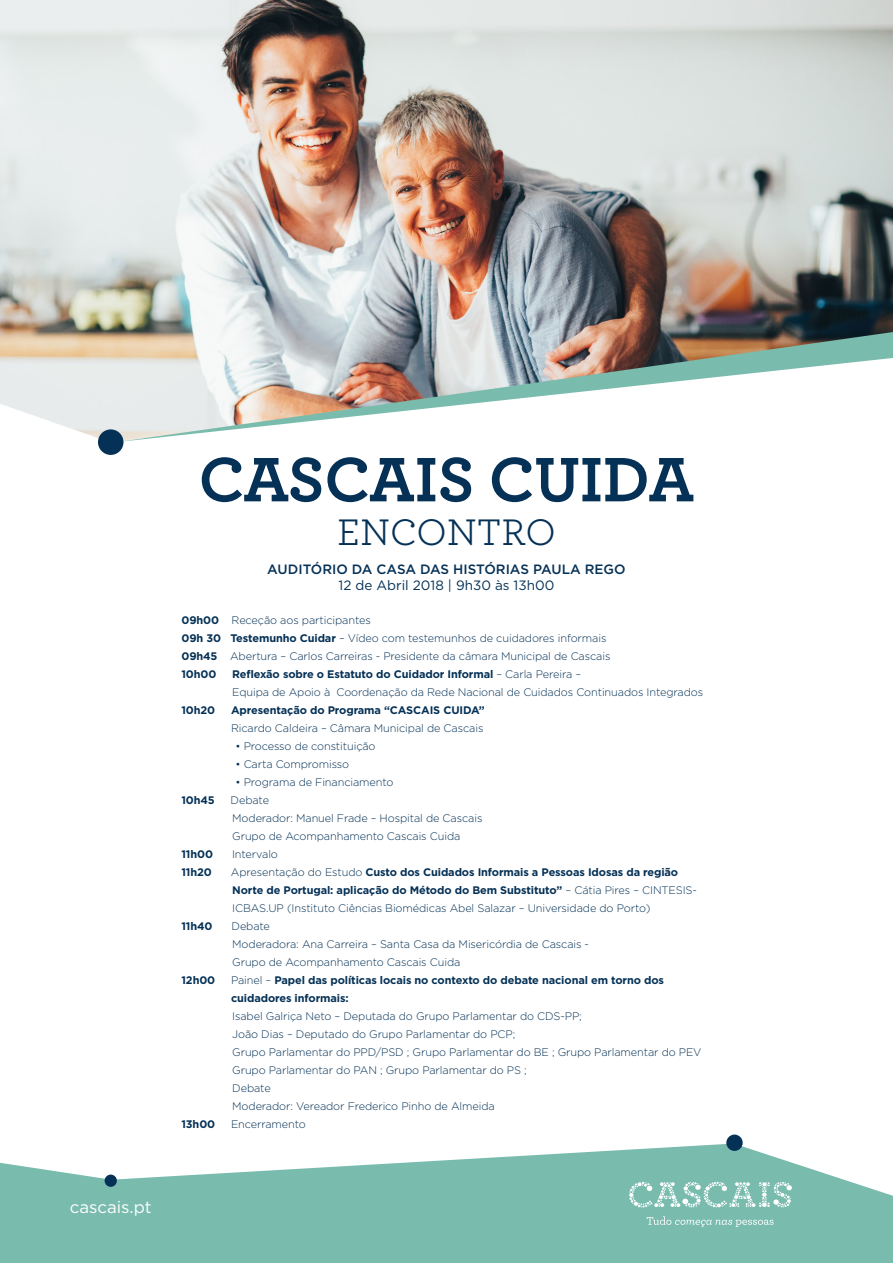
<style>
.page{position:relative;width:893px;height:1263px;background:#fff}
.page>*{position:absolute;margin:0;border:0;box-sizing:border-box;transform-origin:0 0}
.t1{font:700 65.85px "Archer";letter-spacing:-.005em;color:#053156}
.t2{font:38.85px "Archer";color:#053156}
.t3{font:16.8px "Gotham";color:#fff}
.t4{font:500 13.5px "Gotham";color:#053156}
.t5{font:13.5px "Gotham";color:#053156}
.t6{font:300 10.95px/18px "Gotham";letter-spacing:-.01em;color:#053156}
.t7{font:700 10.95px/18px "Gotham";letter-spacing:-.01em;color:#053156}
.s1{font-weight:700}
.s2{font-weight:300}
</style>
<div class="page">
<img style="left:0;top:0;width:893px;height:438px">
<img style="left:116px;top:332px;width:777px;height:110px">
<svg style="left:0;top:1144px;width:893px;height:119px;fill:#79bcae"></svg>
<div style="left:726px;top:1134px;width:17px;height:17px;background:#053156;border-radius:50%"></div>
<svg style="left:647px;top:1216px;width:127px;height:11px"></svg>
<svg style="left:629px;top:1182px;width:163px;height:25px"></svg>
<div style="left:105px;top:1174px;width:12px;height:13px;background:#053156;border-radius:50%"></div>
<div style="left:98px;top:429px;width:25px;height:26px;background:#053156;border-radius:50%"></div>
<p class="t3" style="left:70px;top:1196px;width:83px">cascais.pt</p>
<p class="t1" style="left:199px;top:427px;width:497px">CASCAIS CUIDA</p>
<p class="t2" style="left:337px;top:505px;width:220px">ENCONTRO</p>
<p class="t4" style="left:267px;top:560px;width:360px">AUDITÓRIO DA CASA DAS HISTÓRIAS PAULA REGO</p>
<p class="t5" style="left:339px;top:576px;width:217px">12 de Abril 2018 | 9h30 às 13h00</p>
<p class="t6" style="left:181px;top:611px;width:191px"><span class="s1">09h00</span> Receção aos participantes</p>
<p class="t6" style="left:181px;top:629px;width:426px"><span class="s1">09h 30 Testemunho Cuidar</span> – Vídeo com testemunhos de cuidadores informais</p>
<p class="t6" style="left:181px;top:647px;width:431px"><span class="s1">09h45</span> Abertura – Carlos Carreiras - Presidente da câmara Municipal de Cascais</p>
<p class="t7" style="left:181px;top:665px;width:36px">10h00</p>
<p class="t7" style="left:232px;top:665px;width:350px">Reflexão sobre o Estatuto do Cuidador Informal <span class="s2">– Carla Pereira –</span></p>
<p class="t6" style="left:232px;top:683px;width:472px">Equipa de Apoio à Coordenação da Rede Nacional de Cuidados Continuados Integrados</p>
<p class="t7" style="left:181px;top:701px;width:35px">10h20</p>
<p class="t6" style="left:231px;top:701px;width:255px"><span class="s1">Apresentação do Programa “CASCAIS CUIDA”<br></span>Ricardo Caldeira – Câmara Municipal de Cascais</p>
<p class="t6" style="left:235px;top:737px;width:142px">• Processo de constituição</p>
<p class="t6" style="left:235px;top:755px;width:115px">• Carta Compromisso</p>
<p class="t6" style="left:235px;top:773px;width:160px">• Programa de Financiamento</p>
<p class="t7" style="left:181px;top:791px;width:35px">10h45</p>
<p class="t6" style="left:231px;top:791px;width:40px">Debate</p>
<p class="t6" style="left:232px;top:809px;width:252px">Moderador: Manuel Frade – Hospital de Cascais</p>
<p class="t6" style="left:232px;top:827px;width:230px">Grupo de Acompanhamento Cascais Cuida</p>
<p class="t7" style="left:181px;top:845px;width:33px">11h00</p>
<p class="t6" style="left:232px;top:845px;width:47px">Intervalo</p>
<p class="t7" style="left:181px;top:863px;width:32px">11h20</p>
<p class="t7" style="left:231px;top:863px;width:449px"><span class="s2">Apresentação do Estudo</span> Custo dos Cuidados Informais a Pessoas Idosas da região</p>
<p class="t7" style="left:232px;top:881px;width:466px">Norte de Portugal: aplicação do Método do Bem Substituto” <span class="s2">– Cátia Pires – CINTESIS-</span></p>
<p class="t6" style="left:232px;top:899px;width:420px">ICBAS.UP (Instituto Ciências Biomédicas Abel Salazar – Universidade do Porto)</p>
<p class="t7" style="left:181px;top:917px;width:33px">11h40</p>
<p class="t6" style="left:232px;top:917px;width:40px">Debate</p>
<p class="t6" style="left:232px;top:935px;width:358px">Moderadora: Ana Carreira – Santa Casa da Misericórdia de Cascais -</p>
<p class="t6" style="left:232px;top:953px;width:230px">Grupo de Acompanhamento Cascais Cuida</p>
<p class="t7" style="left:181px;top:971px;width:35px">12h00</p>
<p class="t7" style="left:231px;top:971px;width:435px"><span class="s2">Painel –</span> Papel das políticas locais no contexto do debate nacional em torno dos cuidadores informais:</p>
<p class="t6" style="left:232px;top:1007px;width:351px">Isabel Galriça Neto – Deputada do Grupo Parlamentar do CDS-PP;</p>
<p class="t6" style="left:232px;top:1025px;width:285px">João Dias – Deputado do Grupo Parlamentar do PCP;</p>
<p class="t6" style="left:232px;top:1043px;width:471px">Grupo Parlamentar do PPD/PSD ; Grupo Parlamentar do BE ; Grupo Parlamentar do PEV<br>Grupo Parlamentar do PAN ; Grupo Parlamentar do PS ;</p>
<p class="t6" style="left:232px;top:1079px;width:40px">Debate</p>
<p class="t6" style="left:232px;top:1097px;width:264px">Moderador: Vereador Frederico Pinho de Almeida</p>
<p class="t7" style="left:181px;top:1115px;width:35px">13h00</p>
<p class="t6" style="left:231px;top:1115px;width:76px">Encerramento</p>
</div>
